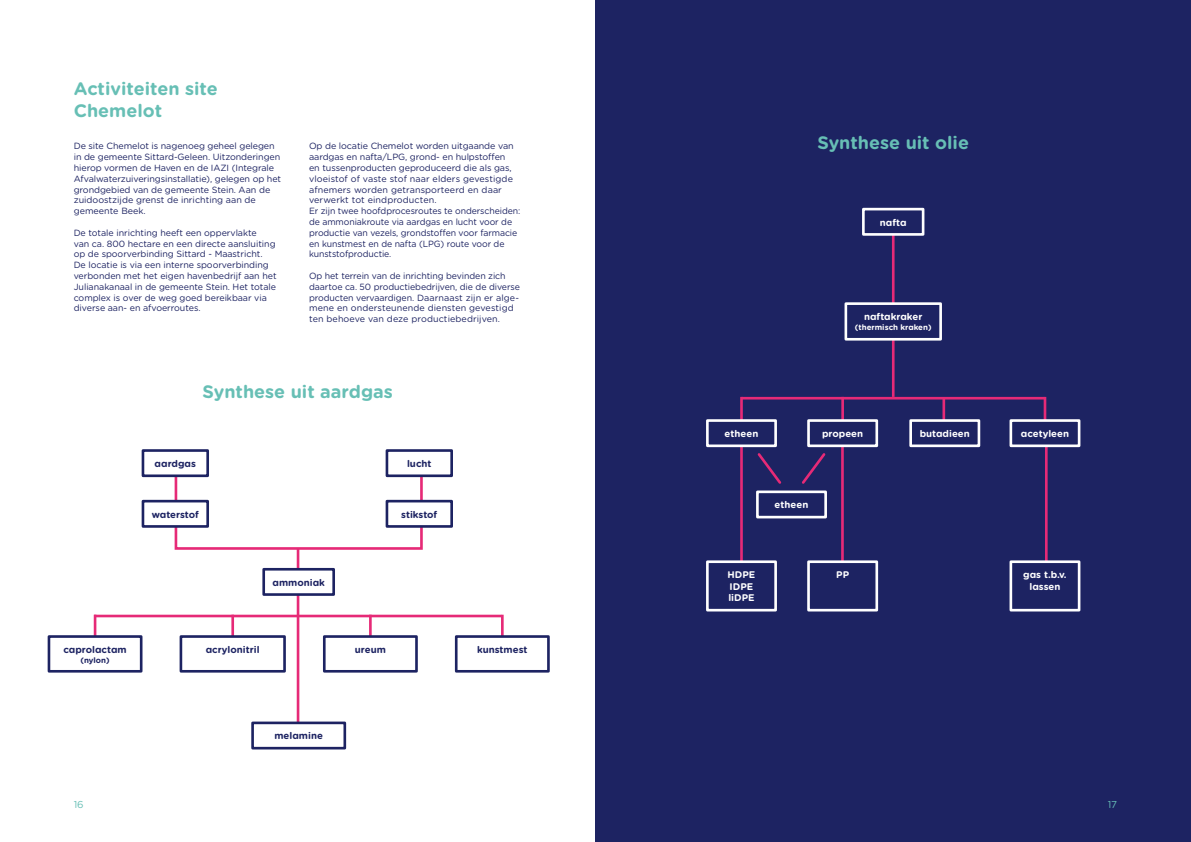
<style>
.page{position:relative;width:1191px;height:842px;background:#fff}
.page>*{position:absolute;margin:0;border:0;box-sizing:border-box;transform-origin:0 0}
.t1{font:700 18px/21.6px "Gotham Rounded";color:#67bfb5}
.t2{font:10px "Gotham Rounded";color:#67bfb5}
.t3{font:700 9.7px/11.6px "Gotham Rounded";color:#fff}
.t4{font:700 9.7px "Gotham Rounded";color:#1d2362}
.t5{font:9px/10.8px "Gotham Rounded";letter-spacing:-.01em;color:#1d2362}
.t6{font:700 7.9px "Gotham Rounded";color:#fff}
.t7{font:700 7.9px "Gotham Rounded";color:#1d2362}
</style>
<div class="page">
<div style="left:595px;top:0;width:596px;height:842px;background:#1d2362"></div>
<div style="left:175px;top:475px;width:248px;height:75px;border:3px solid #e62a77"></div>
<hr style="left:94px;top:615px;width:407px;height:2px;background:#e62a77">
<hr style="left:297px;top:548px;width:2px;height:191px;background:#e62a77">
<hr style="left:94px;top:615px;width:2px;height:34px;background:#e62a77">
<hr style="left:501px;top:615px;width:2px;height:34px;background:#e62a77">
<hr style="left:369px;top:615px;width:3px;height:34px;background:#e62a77">
<hr style="left:231px;top:615px;width:3px;height:34px;background:#e62a77">
<div style="left:143px;top:501px;width:65px;height:25px;background:#fff"></div>
<div style="left:142px;top:500px;width:67px;height:28px;border:3px solid #1d2362"></div>
<div style="left:264px;top:569px;width:70px;height:25px;background:#fff"></div>
<div style="left:262px;top:568px;width:73px;height:28px;border:3px solid #1d2362"></div>
<div style="left:181px;top:636px;width:103px;height:35px;background:#fff"></div>
<div style="left:180px;top:635px;width:106px;height:38px;border:3px solid #1d2362"></div>
<div style="left:49px;top:636px;width:92px;height:35px;background:#fff"></div>
<div style="left:48px;top:635px;width:94px;height:38px;border:3px solid #1d2362"></div>
<div style="left:456px;top:636px;width:92px;height:35px;background:#fff"></div>
<div style="left:455px;top:635px;width:95px;height:38px;border:3px solid #1d2362"></div>
<div style="left:324px;top:636px;width:92px;height:35px;background:#fff"></div>
<div style="left:323px;top:635px;width:95px;height:38px;border:3px solid #1d2362"></div>
<div style="left:253px;top:723px;width:92px;height:25px;background:#fff"></div>
<div style="left:251px;top:721px;width:95px;height:28px;border:3px solid #1d2362"></div>
<div style="left:387px;top:501px;width:65px;height:25px;background:#fff"></div>
<div style="left:385px;top:500px;width:68px;height:28px;border:3px solid #1d2362"></div>
<div style="left:142px;top:449px;width:67px;height:28px;border:3px solid #1d2362"></div>
<div style="left:385px;top:449px;width:68px;height:28px;border:3px solid #1d2362"></div>
<hr style="left:892px;top:220px;width:2px;height:177px;background:#e62a77">
<div style="left:863px;top:209px;width:60px;height:25px;background:#1d2362"></div>
<div style="left:862px;top:208px;width:62px;height:28px;border:3px solid #fff"></div>
<div style="left:846px;top:304px;width:94px;height:35px;background:#1d2362"></div>
<div style="left:844px;top:302px;width:98px;height:39px;border:3px solid #fff"></div>
<hr style="left:1045px;top:442px;width:2px;height:125px;background:#e62a77">
<hr style="left:841px;top:442px;width:2px;height:125px;background:#e62a77">
<hr style="left:740px;top:442px;width:3px;height:125px;background:#e62a77">
<hr style="left:741px;top:397px;width:303px;height:2px;background:#e62a77">
<hr style="left:942px;top:397px;width:3px;height:27px;background:#e62a77">
<hr style="left:740px;top:397px;width:3px;height:27px;background:#e62a77">
<hr style="left:1043px;top:397px;width:3px;height:27px;background:#e62a77">
<hr style="left:841px;top:397px;width:3px;height:27px;background:#e62a77">
<div style="left:707px;top:420px;width:68px;height:26px;background:#1d2362"></div>
<div style="left:706px;top:419px;width:71px;height:28px;border:3px solid #fff"></div>
<div style="left:707px;top:562px;width:68px;height:48px;background:#1d2362"></div>
<div style="left:706px;top:560px;width:71px;height:51px;border:3px solid #fff"></div>
<div style="left:756px;top:490px;width:71px;height:28px;border:3px solid #fff"></div>
<div style="left:808px;top:420px;width:68px;height:26px;background:#1d2362"></div>
<div style="left:807px;top:419px;width:71px;height:28px;border:3px solid #fff"></div>
<div style="left:808px;top:562px;width:68px;height:48px;background:#1d2362"></div>
<div style="left:807px;top:560px;width:71px;height:51px;border:3px solid #fff"></div>
<div style="left:1010px;top:420px;width:69px;height:26px;background:#1d2362"></div>
<div style="left:1009px;top:419px;width:71px;height:28px;border:3px solid #fff"></div>
<div style="left:1010px;top:562px;width:69px;height:48px;background:#1d2362"></div>
<div style="left:1009px;top:560px;width:71px;height:51px;border:3px solid #fff"></div>
<div style="left:910px;top:420px;width:69px;height:26px;background:#1d2362"></div>
<div style="left:909px;top:419px;width:71px;height:28px;border:3px solid #fff"></div>
<svg style="left:757px;top:453px;width:25px;height:31px"></svg>
<svg style="left:802px;top:453px;width:24px;height:31px"></svg>
<h1 class="t1" style="left:74px;top:77px;width:146px">Activiteiten site<br>Chemelot</h1>
<p class="t5" style="left:74px;top:140px;width:209px">De site Chemelot is nagenoeg geheel gelegen in de gemeente Sittard-Geleen. Uitzonderingen hierop vormen de Haven en de IAZI (Integrale Afvalwaterzuiveringsinstallatie), gelegen op het grondgebied van de gemeente Stein. Aan de zuidoostzijde grenst de inrichting aan de gemeente Beek.</p>
<p class="t5" style="left:74px;top:227px;width:204px">De totale inrichting heeft een oppervlakte<br>van ca. 800 hectare en een directe aansluiting op de spoorverbinding Sittard - Maastricht.<br>De locatie is via een interne spoorverbinding verbonden met het eigen havenbedrijf aan het Julianakanaal in de gemeente Stein. Het totale complex is over de weg goed bereikbaar via diverse aan- en afvoerroutes.</p>
<p class="t5" style="left:309px;top:140px;width:213px">Op de locatie Chemelot worden uitgaande van aardgas en nafta/LPG, grond- en hulpstoffen<br>en tussenproducten geproduceerd die als gas, vloeistof of vaste stof naar elders gevestigde afnemers worden getransporteerd en daar verwerkt tot eindproducten.<br>Er zijn twee hoofdprocesroutes te onderscheiden: de ammoniakroute via aardgas en lucht voor de productie van vezels, grondstoffen voor farmacie en kunstmest en de nafta (LPG) route voor de kunststofproductie.</p>
<p class="t5" style="left:309px;top:270px;width:212px">Op het terrein van de inrichting bevinden zich daartoe ca. 50 productiebedrijven, die de diverse producten vervaardigen. Daarnaast zijn er alge&shy;mene en ondersteunende diensten gevestigd ten behoeve van deze productiebedrijven.</p>
<h1 class="t1" style="left:202px;top:380px;width:192px">Synthese uit aardgas</h1>
<p class="t4" style="left:155px;top:456px;width:43px">aardgas</p>
<p class="t4" style="left:407px;top:456px;width:26px">lucht</p>
<p class="t4" style="left:152px;top:507px;width:49px">waterstof</p>
<p class="t4" style="left:272px;top:575px;width:54px">ammoniak</p>
<p class="t4" style="left:63px;top:642px;width:65px">caprolactam</p>
<p class="t4" style="left:206px;top:642px;width:55px">acrylonitril</p>
<p class="t7" style="left:80px;top:654px;width:31px">(nylon)</p>
<p class="t2" style="left:74px;top:798px;width:12px">16</p>
<p class="t4" style="left:274px;top:729px;width:50px">melamine</p>
<p class="t4" style="left:401px;top:507px;width:38px">stikstof</p>
<p class="t4" style="left:355px;top:642px;width:33px">ureum</p>
<p class="t4" style="left:477px;top:642px;width:52px">kunstmest</p>
<h1 class="t1" style="left:817px;top:131px;width:153px">Synthese uit olie</h1>
<p class="t3" style="left:880px;top:216px;width:28px">nafta</p>
<p class="t3" style="left:864px;top:310px;width:60px">naftakraker</p>
<p class="t6" style="left:855px;top:321px;width:78px">(thermisch kraken)</p>
<p class="t3" style="left:724px;top:427px;width:35px">etheen</p>
<p class="t3" style="left:822px;top:427px;width:43px">propeen</p>
<p class="t3" style="left:774px;top:499px;width:35px">etheen</p>
<p class="t3" style="left:727px;top:569px;width:29px">HDPE<br>IDPE liDPE</p>
<p class="t3" style="left:836px;top:569px;width:14px">PP</p>
<p class="t3" style="left:919px;top:427px;width:52px">butadieen</p>
<p class="t3" style="left:1020px;top:427px;width:50px">acetyleen</p>
<p class="t3" style="left:1023px;top:569px;width:45px;text-align:center">gas t.b.v. lassen</p>
<p class="t2" style="left:1107px;top:798px;width:11px">17</p>
</div>
